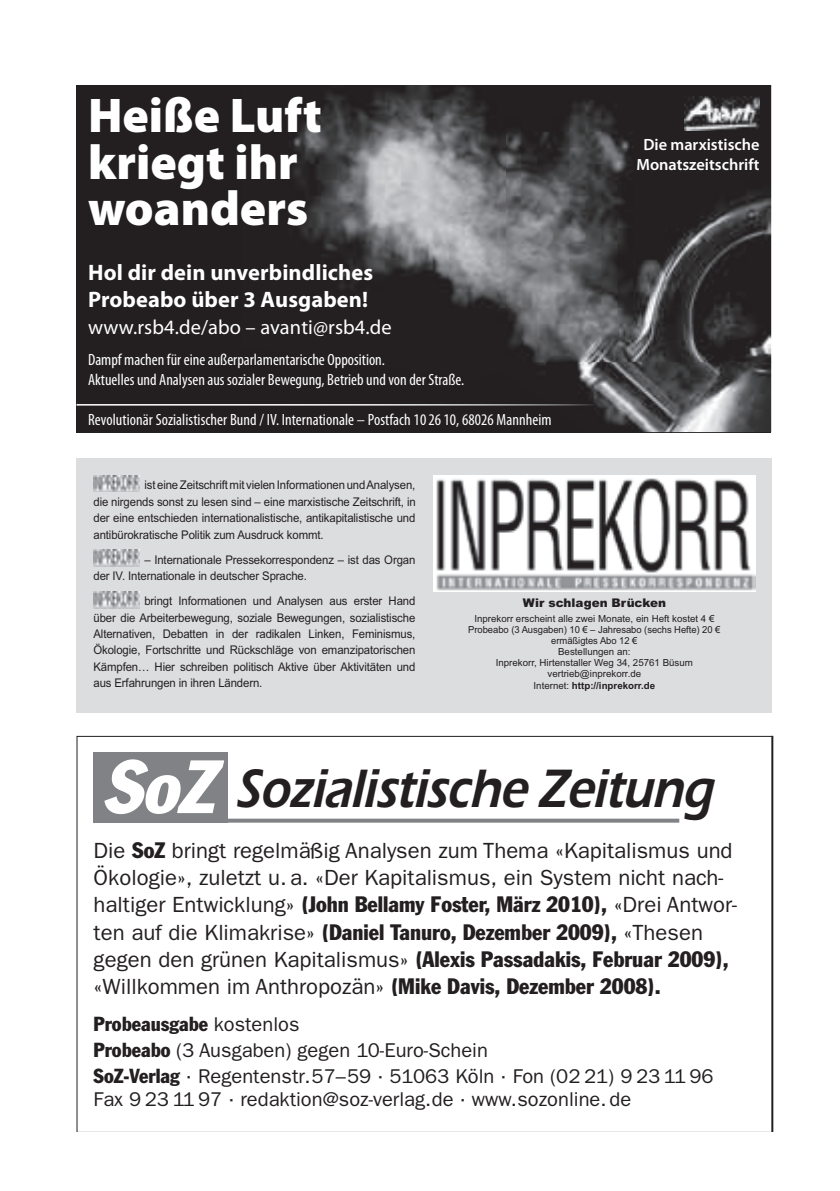
<style>
.page{position:relative;width:840px;height:1191px;background:#fff}
.page>*{position:absolute;margin:0;border:0;box-sizing:border-box;transform-origin:0 0}
.t1{font:italic 600 56px "Itc Eras";color:#231f20;scale:.86 1}
.t2{font:900 49px/46.6px "Myriad Pro";color:#fff}
.t3{font:700 22.4px/27px "Myriad Pro";letter-spacing:.005em;color:#fff}
.t4{font:22px/27.2px "Franklin Gothic";color:#231f20}
.t5{font:20.4px "Myriad Pro";letter-spacing:.005em;color:#fff}
.t6{font:20px/26.2px "Franklin Gothic";color:#231f20}
.t7{font:condensed 16.4px/19.6px "Myriad Pro";color:#fff}
.t8{font:600 16.4px/19.6px "Myriad Pro";color:#fff;text-align:center}
.t9{font:12px/16.4px "Arial";letter-spacing:-.01em;color:#231f20;text-align:justify;scale:.95 1}
.t10{font:900 12px "Arial";color:#231f20}
.t11{font:9.8px/11.2px "Arial";color:#231f20;text-align:center}
.s1{font-weight:700}
.s2{font-family:"Franklin Gothic";font-weight:400;font-stretch:condensed;font-size:74px;color:#fff}
.s3{font-stretch:condensed}
</style>
<div class="page">
<div style="left:76px;top:458px;width:695px;height:254px;background:#dcdddf"></div>
<img style="left:433px;top:475px;width:321px;height:116px">
<img style="left:93px;top:475px;width:46px;height:17px">
<img style="left:93px;top:550px;width:46px;height:16px">
<img style="left:93px;top:591px;width:46px;height:17px">
<div style="left:76px;top:85px;width:694px;height:347px;background:#231f20"></div>
<img style="left:293px;top:85px;width:477px;height:277px">
<img style="left:355px;top:362px;width:415px;height:70px">
<img style="left:684px;top:97px;width:75px;height:33px">
<hr style="left:76px;top:404px;width:518px;height:1px;background:#fff">
<svg style="left:76px;top:736px;width:694px;height:396px"></svg>
<div style="left:94px;top:752px;width:134px;height:70px;background:#808285"></div>
<div style="left:94px;top:842px;width:661px;height:155px;background:#fff"></div>
<div style="left:94px;top:1016px;width:659px;height:93px;background:#fff"></div>
<svg style="left:228px;top:818px;width:451px;height:4px;fill:#808285"></svg>
<hr style="left:770px;top:736px;width:2px;height:396px;background:#231f20">
<h2 class="t2" style="left:88px;top:93px;width:235px">Heiße Luft kriegt ihr woanders</h2>
<h3 class="t3" style="left:88px;top:259px;width:286px">Hol dir dein unverbindliches<br>Probeabo über 3 Ausgaben!</h3>
<h3 class="t5" style="left:88px;top:315px;width:305px">www.rsb4.de/abo – avanti@rsb4.de</h3>
<h3 class="t7" style="left:88px;top:350px;width:377px">Dampf machen für eine außerparlamentarische Opposition.<br>Aktuelles und Analysen aus sozialer Bewegung, Betrieb und von der Straße.</h3>
<h3 class="t7" style="left:88px;top:410px;width:465px">Revolutionär Sozialistischer Bund / IV. Internationale – Postfach 10 26 10, 68026 Mannheim</h3>
<h3 class="t8" style="left:636px;top:135px;width:125px">Die marxistische<br>Monatszeitschrift</h3>
<p class="t9" style="left:93px;top:477px;width:340px;text-indent:51px">ist eine Zeitschrift mit vielen Informationen und Analysen, die nirgends sonst zu lesen sind – eine marxistische Zeitschrift, in der eine entschieden internationalistische, antikapitalistische und antibürokratische Politik zum Ausdruck kommt.</p>
<p class="t9" style="left:93px;top:551px;width:340px;text-indent:51px">– Internationale Pressekorrespondenz – ist das Organ der IV. Internationale in deutscher Sprache.</p>
<p class="t9" style="left:93px;top:593px;width:340px;text-indent:51px">bringt Informationen und Analysen aus erster Hand über die Arbeiterbewegung, soziale Bewegungen, sozialistische Alternativen, Debatten in der radikalen Linken, Feminismus, Ökologie, Fortschritte und Rückschläge von emanzipatorischen Kämpfen… Hier schreiben politisch Aktive über Aktivitäten und aus Erfahrungen in ihren Ländern.</p>
<p class="t10" style="left:522px;top:594px;width:145px">Wir schlagen Brücken</p>
<p class="t11" style="left:468px;top:613px;width:254px">Inprekorr erscheint alle zwei Monate, ein Heft kostet 4 € Probeabo (3 Ausgaben) 10 € – Jahresabo (sechs Hefte) 20 € ermäßigtes Abo 12 €<br>Bestellungen an:<br>Inprekorr, Hirtenstaller Weg 34, 25761 Büsum vertrieb@inprekorr.de<br>Internet: <span class="s1">http://inprekorr.de</span></p>
<h1 class="t1" style="left:102px;top:756px;width:724px"><span class="s2">SoZ</span> Sozialistische Zeitung</h1>
<p class="t4" style="left:94px;top:837px;width:644px">Die <span class="s3">SoZ</span> bringt regelmäßig Analysen zum Thema «Kapitalismus und Ökologie», zuletzt u. a. «Der Kapitalismus, ein System nicht nach&shy;haltiger Entwicklung» <span class="s3">(John Bellamy Foster, März 2010),</span> «Drei Antwor&shy;ten auf die Klimakrise» <span class="s3">(Daniel Tanuro, Dezember 2009),</span> «Thesen gegen den grünen Kapitalismus» <span class="s3">(Alexis Passadakis, Februar 2009), </span>«Willkommen im Anthropozän» <span class="s3">(Mike Davis, Dezember 2008).</span></p>
<h3 class="t6" style="left:94px;top:1011px;width:621px"><span class="s3">Probeausgabe</span> kostenlos<br><span class="s3">Probeabo</span> (3 Ausgaben) gegen 10-Euro-Schein<br><span class="s3">SoZ-Verlag</span> · Regentenstr.57–59 · 51063 Köln · Fon (02 21) 9 23 1196</h3>
<h3 class="t6" style="left:94px;top:1086px;width:539px">Fax 9 23 11 97 · redaktion@soz-verlag.de · www.sozonline. de</h3>
</div>
